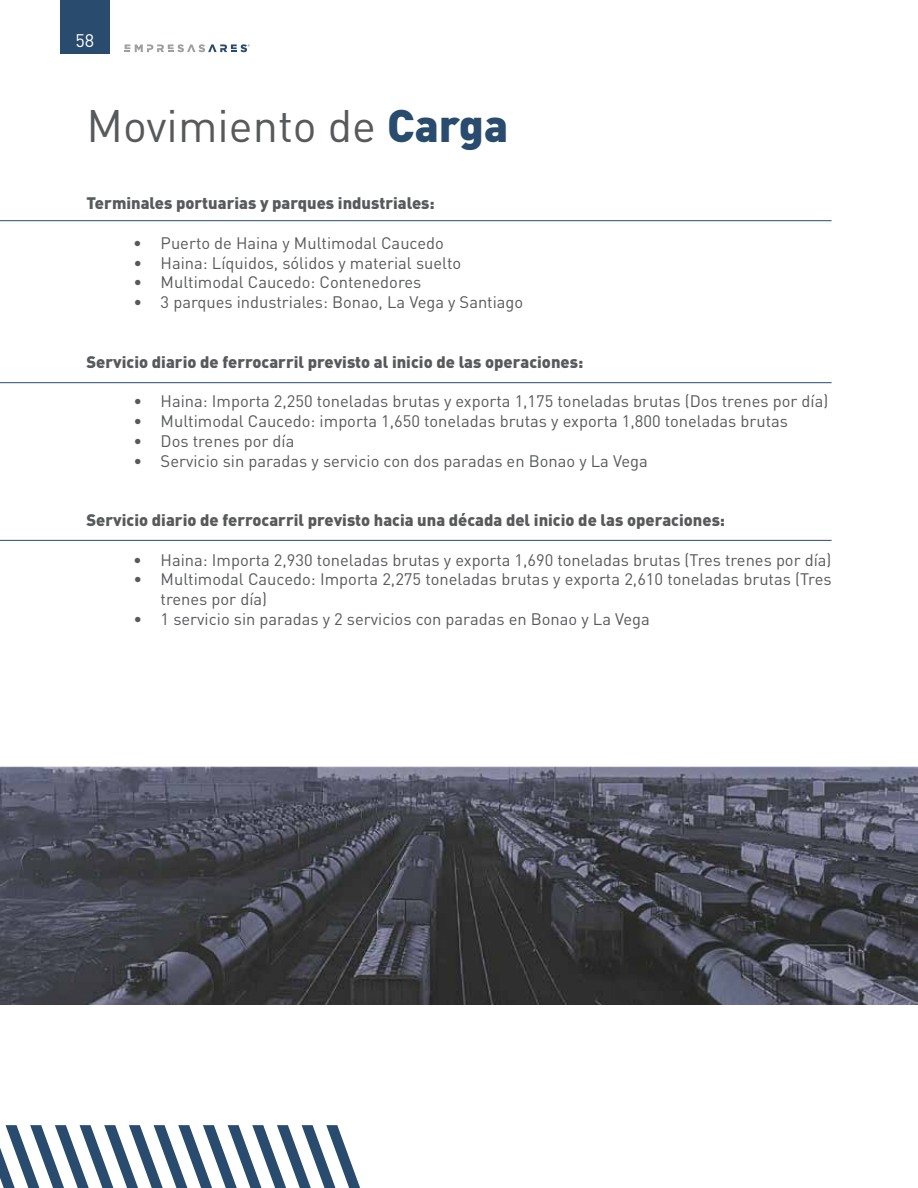
<style>
.page{position:relative;width:918px;height:1188px;background:#fff}
.page>*{position:absolute;margin:0;border:0;box-sizing:border-box;transform-origin:0 0}
.t1{font:45px "DIN Pro";color:#58595b}
.t2{font:18px "DIN Pro";color:#fff}
.t3{font:16.5px/19.8px "DIN Pro";color:#58595b}
.t4{font:900 16.5px "DIN Pro";color:#58595b}
.s1{font-weight:900;color:#294b6d}
.s2{font-weight:700}
</style>
<div class="page">
<svg style="left:125px;top:44px;width:125px;height:8px"></svg>
<svg style="left:0;top:1125px;width:360px;height:63px"></svg>
<div style="left:60px;top:0;width:50px;height:54px;background:#294b6d"></div>
<hr style="left:0;top:220px;width:832px;height:1px;background:#294b6d">
<hr style="left:0;top:382px;width:832px;height:1px;background:#294b6d">
<hr style="left:0;top:540px;width:832px;height:1px;background:#294b6d">
<img style="left:0;top:767px;width:918px;height:238px">
<p class="t2" style="left:75px;top:28px;width:20px">58</p>
<h1 class="t1" style="left:86px;top:96px;width:423px">Movimiento de <span class="s1">Carga</span></h1>
<p class="t4" style="left:86px;top:192px;width:350px">Terminales portuarias y parques industriales:</p>
<p class="t3" style="left:134px;top:232px;width:312px"><span class="s2">•</span> Puerto de Haina y Multimodal Caucedo</p>
<p class="t3" style="left:134px;top:252px;width:329px">• Haina: Líquidos, sólidos y material suelto</p>
<p class="t3" style="left:134px;top:272px;width:289px">• Multimodal Caucedo: Contenedores</p>
<p class="t3" style="left:134px;top:292px;width:391px">• 3 parques industriales: Bonao, La Vega y Santiago</p>
<p class="t4" style="left:86px;top:350px;width:498px">Servicio diario de ferrocarril previsto al inicio de las operaciones:</p>
<p class="t3" style="left:134px;top:391px;width:696px">• Haina: Importa 2,250 toneladas brutas y exporta 1,175 toneladas brutas (Dos trenes por día)</p>
<p class="t3" style="left:134px;top:410px;width:656px">• Multimodal Caucedo: importa 1,650 toneladas brutas y exporta 1,800 toneladas brutas</p>
<p class="t3" style="left:134px;top:430px;width:162px">• Dos trenes por día</p>
<p class="t3" style="left:134px;top:450px;width:516px">• Servicio sin paradas y servicio con dos paradas en Bonao y La Vega</p>
<p class="t4" style="left:86px;top:509px;width:640px">Servicio diario de ferrocarril previsto hacia una década del inicio de las operaciones:</p>
<p class="t3" style="left:134px;top:549px;width:699px"><span class="s2">•</span> Haina: Importa 2,930 toneladas brutas y exporta 1,690 toneladas brutas (Tres trenes por día)</p>
<p class="t3" style="left:161px;top:569px;width:672px;text-indent:-27px">• Multimodal Caucedo: Importa 2,275 toneladas brutas y exporta 2,610 toneladas brutas (Tres trenes por día)</p>
<p class="t3" style="left:134px;top:608px;width:518px">• 1 servicio sin paradas y 2 servicios con paradas en Bonao y La Vega</p>
</div>
